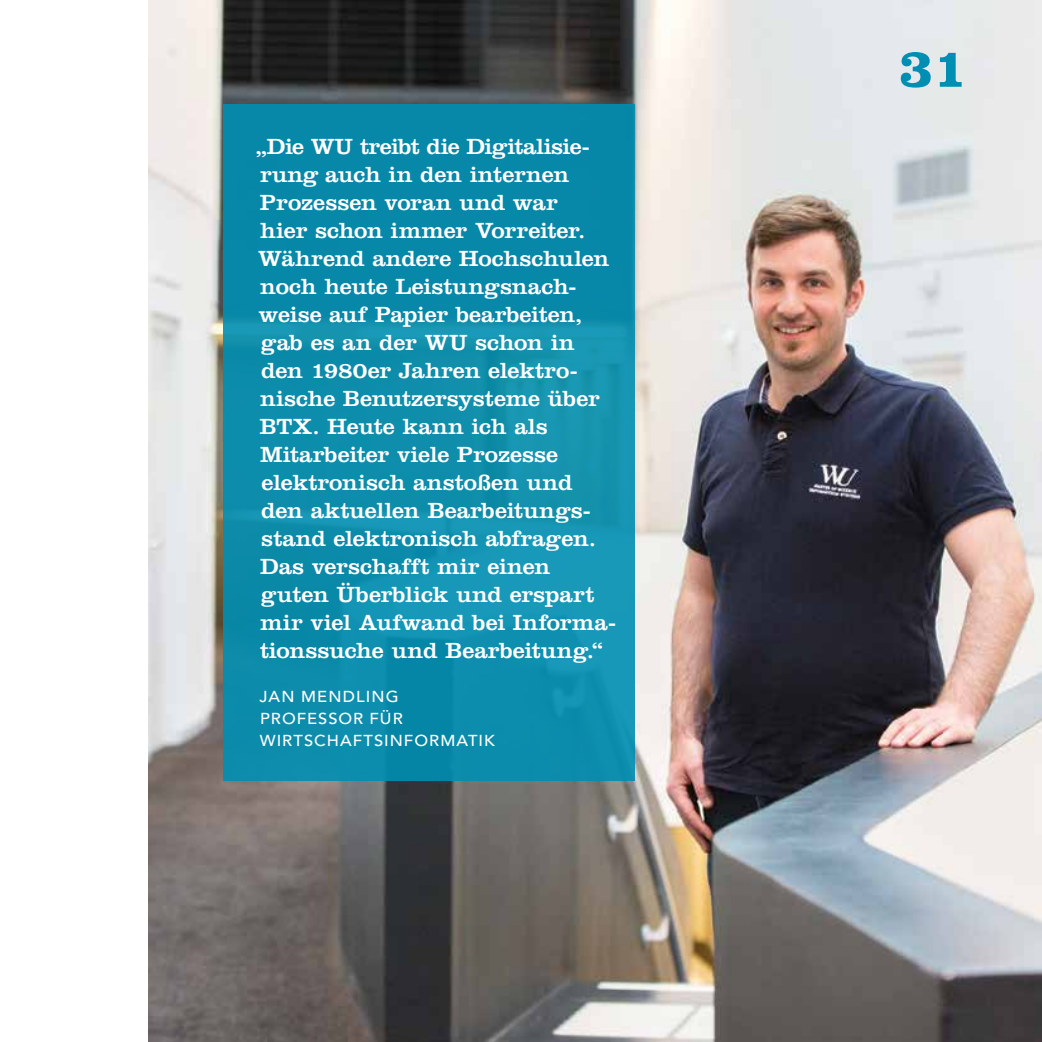
<style>
.page{position:relative;width:1042px;height:1042px;background:#fff}
.page>*{position:absolute;margin:0;border:0;box-sizing:border-box;transform-origin:0 0}
.t1{font:700 56px "Clarendon LT Std";color:#008fb3}
.t2{font:22.75px/28px "Clarendon LT Std";letter-spacing:-.01em;color:#fff;scale:1.05 1}
.t3{font:500 15.75px/21.9px "Avenir LT Std";letter-spacing:.06em;color:#fff;scale:1.05 1}
</style>
<div class="page">
<img style="left:149px;top:0;width:893px;height:1042px">
<div style="left:223px;top:104px;width:412px;height:676px;background:linear-gradient(to right,#0989a9,#1191af)"></div>
<p class="t2" style="left:256px;top:132px;width:344px">„Die WU treibt die Digitalisie&shy;rung auch in den internen<br>Prozessen voran und war<br>hier schon immer Vorreiter.<br>Während andere Hochschulen noch heute Leistungsnach&shy;weise auf Papier bearbeiten, gab es an der WU schon in den 1980er Jahren elektro&shy;nische Benutzersysteme über<br>BTX. Heute kann ich als<br>Mitarbeiter viele Prozesse elektronisch anstoßen und<br>den aktuellen Bearbeitungs&shy;stand elektronisch abfragen.<br>Das verschafft mir einen guten Überblick und erspart mir viel Aufwand bei Informa&shy;tionssuche und Bearbeitung.“</p>
<p class="t3" style="left:260px;top:686px;width:225px">JAN MENDLING<br>PROFESSOR FÜR<br>WIRTSCHAFTSINFORMATIK</p>
<h1 class="t1" style="left:899px;top:34px;width:70px">31</h1>
</div>
